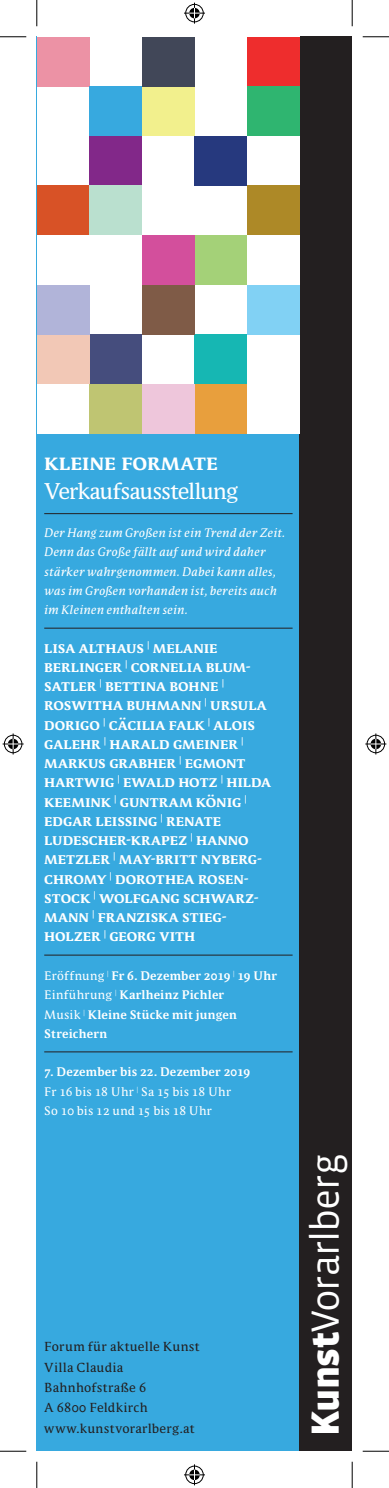
<style>
.page{position:relative;width:389px;height:1488px;background:#fff}
.page>*{position:absolute;margin:0;border:0;box-sizing:border-box;transform-origin:0 0}
.t1{font:40.07px "Vista Sans OT";letter-spacing:-.025em;color:#fff}
.t2{font:21px "Parable";letter-spacing:-.05em;color:#fff}
.t3{font:21px "Parable Bold SC";letter-spacing:-.01em;color:#fff}
.t4{font:14.88px/19.2px "Parable LF Bold SC";letter-spacing:-.005em;color:#fff}
.t5{font:12.08px/20.3px "Parable";letter-spacing:.02em;color:#231f20}
.t6{font:italic 11.38px/19.2px "Parable LF";letter-spacing:.01em;color:#fff}
.t7{font:700 11.38px/19.2px "Parable";letter-spacing:.015em;color:#fff}
.t8{font:11.38px/19.2px "Parable";letter-spacing:.01em;color:#fff}
.s1{font-weight:400}
.s2{font-weight:700}
.s3{font-weight:900}
</style>
<div class="page">
<div style="left:37px;top:37px;width:315px;height:1414px;background:#37a9df"></div>
<div style="left:299px;top:37px;width:53px;height:1414px;background:#231f20"></div>
<hr style="left:44px;top:513px;width:248px;height:1px;background:#231f20">
<hr style="left:44px;top:954px;width:248px;height:1px;background:#231f20">
<hr style="left:44px;top:1051px;width:248px;height:1px;background:#231f20">
<hr style="left:44px;top:628px;width:248px;height:1px;background:#231f20">
<div style="left:37px;top:37px;width:262px;height:397px;background:#fff"></div>
<div style="left:37px;top:37px;width:52px;height:49px;background:#ec92a5"></div>
<div style="left:89px;top:86px;width:53px;height:50px;background:#37a9df"></div>
<div style="left:142px;top:86px;width:52px;height:50px;background:#f2f08d"></div>
<div style="left:247px;top:37px;width:52px;height:49px;background:#ee2d2d"></div>
<div style="left:247px;top:86px;width:52px;height:50px;background:#2fb570"></div>
<div style="left:194px;top:136px;width:53px;height:50px;background:#26397e"></div>
<div style="left:89px;top:136px;width:53px;height:50px;background:#822889"></div>
<div style="left:37px;top:186px;width:52px;height:49px;background:#d85226"></div>
<div style="left:247px;top:186px;width:52px;height:49px;background:#ad8927"></div>
<div style="left:194px;top:235px;width:53px;height:50px;background:#a4d178"></div>
<div style="left:142px;top:235px;width:52px;height:50px;background:#d34f9c"></div>
<div style="left:247px;top:285px;width:52px;height:49px;background:#81d1f4"></div>
<div style="left:194px;top:334px;width:53px;height:50px;background:#16b7b3"></div>
<div style="left:194px;top:384px;width:53px;height:50px;background:#e89f3d"></div>
<div style="left:142px;top:384px;width:52px;height:50px;background:#eec6db"></div>
<div style="left:89px;top:384px;width:53px;height:50px;background:#bfc572"></div>
<div style="left:89px;top:334px;width:53px;height:50px;background:#454d7d"></div>
<div style="left:37px;top:334px;width:52px;height:50px;background:#f2c8b6"></div>
<div style="left:37px;top:285px;width:52px;height:49px;background:#b1b4d9"></div>
<div style="left:142px;top:285px;width:52px;height:49px;background:#7f5b47"></div>
<div style="left:142px;top:37px;width:52px;height:49px;background:#414758"></div>
<div style="left:89px;top:186px;width:53px;height:49px;background:#bae0cf"></div>
<svg style="left:0;top:36px;width:26px;height:1px"></svg>
<svg style="left:362px;top:36px;width:26px;height:1px"></svg>
<svg style="left:0;top:1450px;width:26px;height:1px"></svg>
<svg style="left:362px;top:1450px;width:26px;height:1px"></svg>
<svg style="left:36px;top:0;width:1px;height:26px"></svg>
<svg style="left:36px;top:1461px;width:1px;height:26px"></svg>
<svg style="left:351px;top:0;width:1px;height:26px"></svg>
<svg style="left:351px;top:1461px;width:1px;height:26px"></svg>
<svg style="left:184px;top:3px;width:21px;height:21px"></svg>
<svg style="left:184px;top:1464px;width:21px;height:21px"></svg>
<svg style="left:3px;top:733px;width:21px;height:21px"></svg>
<svg style="left:365px;top:733px;width:21px;height:21px"></svg>
<h2 class="t3" style="left:44px;top:448px;width:175px">KLEINE FORMATE</h2>
<h2 class="t2" style="left:44px;top:477px;width:195px">Verkaufsausstellung</h2>
<p class="t6" style="left:44px;top:523px;width:242px">Der Hang zum Großen ist ein Trend der Zeit.<br>Denn das Große fällt auf und wird daher stärker wahrgenommen. Dabei kann alles, was im Großen vorhanden ist, bereits auch im Kleinen enthalten sein.</p>
<p class="t4" style="left:44px;top:637px;width:228px">LISA ALTHAUS <sup>|</sup> MELANIE<br>BERLINGER <sup>|</sup> CORNELIA BLUM-<br>SATLER <sup>|</sup> BETTINA BOHNE <sup>|<br></sup>ROSWITHA BUHMANN <sup>|</sup> URSULA<br>DORIGO <sup>|</sup> CÄCILIA FALK <sup>|</sup> ALOIS<br>GALEHR <sup>|</sup> HARALD GMEINER <sup>|<br></sup>MARKUS GRABHER <sup>|</sup> EGMONT<br>HARTWIG <sup>|</sup> EWALD HOTZ <sup>|</sup> HILDA<br>KEEMINK <sup>|</sup> GUNTRAM KÖNIG <sup>|<br></sup>EDGAR LEISSING <sup>|</sup> RENATE<br>LUDESCHER-KRAPEZ <sup>|</sup> HANNO<br>METZLER <sup>|</sup> MAY-BRITT NYBERG-<br>CHROMY <sup>|</sup> DOROTHEA ROSEN-<br>STOCK <sup>|</sup> WOLFGANG SCHWARZ-<br>MANN <sup>|</sup> FRANZISKA STIEG-<br>HOLZER <sup>|</sup> GEORG VITH</p>
<p class="t7" style="left:44px;top:965px;width:234px"><span class="s1">Eröffnung</span> <sup>|</sup> Fr 6. Dezember 2019 <sup>|</sup> 19 Uhr<br><span class="s1">Einführung</span> <sup>|</sup> Karlheinz Pichler<br><span class="s1">Musik</span> <sup>|</sup> Kleine Stücke mit jungen<br>Streichern</p>
<p class="t8" style="left:44px;top:1062px;width:207px"><span class="s2">7. Dezember bis 22. Dezember 2019<br></span>Fr 16 bis 18 Uhr <sup>|</sup> Sa 15 bis 18 Uhr<br>So 10 bis 12 und 15 bis 18 Uhr</p>
<p class="t5" style="left:44px;top:1336px;width:157px">Forum für aktuelle Kunst<br>Villa Claudia<br>Bahnhofstraße 6<br>A 6800 Feldkirch www.kunstvorarlberg.at</p>
<h1 class="t1" style="left:304px;top:1435px;width:283px;rotate:-90deg"><span class="s3">Kunst</span>Vorarlberg</h1>
</div>
